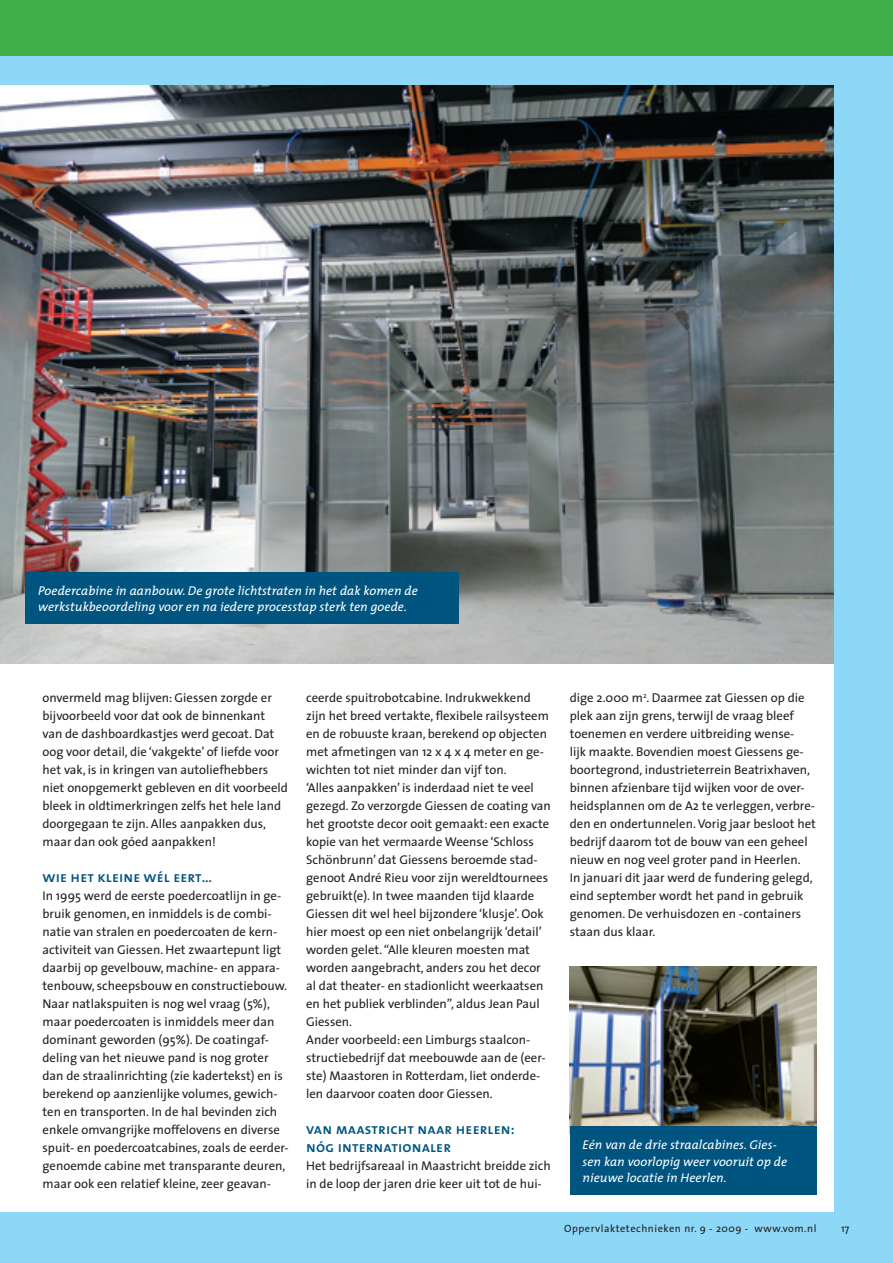
<style>
.page{position:relative;width:893px;height:1263px;background:#fff}
.page>*{position:absolute;margin:0;border:0;box-sizing:border-box;transform-origin:0 0}
.subkop{font:15px/18px "The Mix Semi Bold Caps";letter-spacing:.01em;color:#005480}
.platte_tekst{font:12.75px/18px "The Sans";color:#231f20}
.bijschrift{font:italic 12.75px/16.5px "The Mix";letter-spacing:.005em;color:#fff}
.t1{font:10.5px "The Sans";letter-spacing:.05em;color:#231f20}
</style>
<div class="page">
<div style="left:0;top:44px;width:893px;height:1219px;background:#8dd7f7"></div>
<div style="left:0;top:0;width:893px;height:55px;background:#40ae49"></div>
<div style="left:0;top:85px;width:833px;height:1127px;background:#fff"></div>
<img style="left:0;top:85px;width:833px;height:578px">
<img style="left:570px;top:967px;width:246px;height:160px">
<div style="left:26px;top:573px;width:433px;height:51px;background:#005480"></div>
<div style="left:570px;top:1127px;width:246px;height:68px;background:#005480"></div>
<p class="bijschrift" style="left:38px;top:582px;width:381px">Poedercabine in aanbouw. De grote lichtstraten in het dak komen de werkstukbeoordeling voor en na iedere processtap sterk ten goede.</p>
<p class="platte_tekst" style="left:43px;top:688px;width:247px">onvermeld mag blijven: Giessen zorgde er bijvoorbeeld voor dat ook de binnenkant van de dashboardkastjes werd gecoat. Dat oog voor detail, die ‘vakgekte’ of liefde voor het vak, is in kringen van autoliefhebbers niet onopgemerkt gebleven en dit voorbeeld bleek in oldtimerkringen zelfs het hele land doorgegaan te zijn. Alles aanpakken dus, maar dan ook góed aanpakken!</p>
<p class="subkop" style="left:43px;top:868px;width:171px">wie het kleine wél eert…</p>
<p class="platte_tekst" style="left:43px;top:886px;width:248px">In 1995 werd de eerste poedercoatlijn in ge&shy;bruik genomen, en inmiddels is de combi&shy;natie van stralen en poedercoaten de kern&shy;activiteit van Giessen. Het zwaartepunt ligt daarbij op gevelbouw, machine- en appara&shy;tenbouw, scheepsbouw en constructiebouw.<br>Naar natlakspuiten is nog wel vraag (5%), maar poedercoaten is inmiddels meer dan dominant geworden (95%). De coatingaf&shy;deling van het nieuwe pand is nog groter dan de straalinrichting (zie kadertekst) en is berekend op aanzienlijke volumes, gewich&shy;ten en transporten. In de hal bevinden zich enkele omvangrijke moffelovens en diverse spuit- en poedercoatcabines, zoals de eerder&shy;genoemde cabine met transparante deuren, maar ook een relatief kleine, zeer geavan-</p>
<p class="platte_tekst" style="left:306px;top:688px;width:244px">ceerde spuitrobotcabine. Indrukwekkend zijn het breed vertakte, flexibele railsysteem en de robuuste kraan, berekend op objecten met afmetingen van 12 x 4 x 4 meter en ge&shy;wichten tot niet minder dan vijf ton.</p>
<p class="platte_tekst" style="left:306px;top:778px;width:246px">‘Alles aanpakken’ is inderdaad niet te veel gezegd. Zo verzorgde Giessen de coating van het grootste decor ooit gemaakt: een exacte kopie van het vermaarde Weense ‘Schloss Schönbrunn’ dat Giessens beroemde stad&shy;genoot André Rieu voor zijn wereldtournees gebruikt(e). In twee maanden tijd klaarde Giessen dit wel heel bijzondere ‘klusje’. Ook hier moest op een niet onbelangrijk ‘detail’ worden gelet. “Alle kleuren moesten mat worden aangebracht, anders zou het decor al dat theater- en stadionlicht weerkaatsen en het publiek verblinden”, aldus Jean Paul Giessen.</p>
<p class="platte_tekst" style="left:306px;top:1030px;width:241px">Ander voorbeeld: een Limburgs staalcon&shy;structiebedrijf dat meebouwde aan de (eer&shy;ste) Maastoren in Rotterdam, liet onderde&shy;len daarvoor coaten door Giessen.</p>
<p class="subkop" style="left:306px;top:1120px;width:210px">van maastricht naar heerlen: nóg internationaler</p>
<p class="platte_tekst" style="left:306px;top:1156px;width:246px">Het bedrijfsareaal in Maastricht breidde zich in de loop der jaren drie keer uit tot de hui-</p>
<p class="platte_tekst" style="left:570px;top:688px;width:248px">dige 2.000 m<sup>2</sup>. Daarmee zat Giessen op die plek aan zijn grens, terwijl de vraag bleef toenemen en verdere uitbreiding wense-<br>lijk maakte. Bovendien moest Giessens ge&shy;boortegrond, industrieterrein Beatrixhaven, binnen afzienbare tijd wijken voor de over&shy;heidsplannen om de A2 te verleggen, verbre&shy;den en ondertunnelen. Vorig jaar besloot het bedrijf daarom tot de bouw van een geheel nieuw en nog veel groter pand in Heerlen.<br>In januari dit jaar werd de fundering gelegd, eind september wordt het pand in gebruik genomen. De verhuisdozen en -containers staan dus klaar.</p>
<p class="bijschrift" style="left:583px;top:1136px;width:206px">Eén van de drie straalcabines. Gies&shy;sen kan voorlopig weer vooruit op de nieuwe locatie in Heerlen.</p>
<p class="t1" style="left:564px;top:1220px;width:254px">Oppervlaktetechnieken nr. 9 - 2009 - www.vom.nl</p>
<p class="t1" style="left:841px;top:1220px;width:10px">17</p>
</div>
